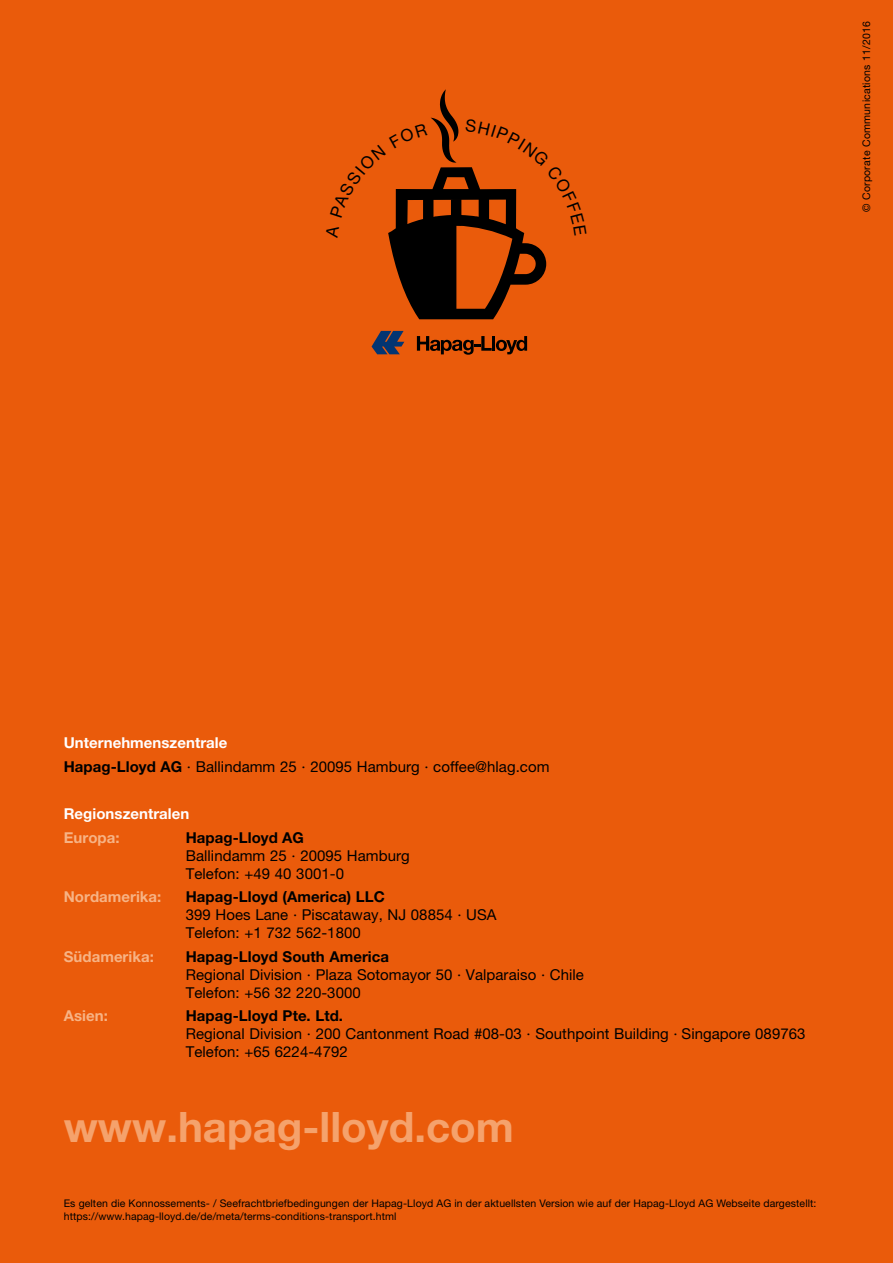
<style>
.page{position:relative;width:893px;height:1263px;background:#ea5b0b}
.page>*{position:absolute;margin:0;border:0;box-sizing:border-box;transform-origin:0 0}
.t1{font:700 42px "Helvetica Neue LT";color:#f5a26c}
.t2{font:15px/18px "Helvetica Neue LT";letter-spacing:.005em;color:#000}
.t3{font:700 15px "Helvetica Neue LT";letter-spacing:.005em;color:#000}
.t4{font:700 15px "Helvetica Neue LT";letter-spacing:.005em;color:#f7b385}
.t5{font:700 15px "Helvetica Neue LT";letter-spacing:.005em;color:#fff}
.t6{font:10.5px/12.6px "Helvetica Neue LT";letter-spacing:.01em;color:#000}
.s1{font-weight:700;color:#fff}
.s2{font-weight:700}
</style>
<div class="page">
<svg style="left:372px;top:331px;width:32px;height:23px"></svg>
<svg style="left:417px;top:336px;width:110px;height:19px"></svg>
<svg style="left:388px;top:89px;width:159px;height:230px"></svg>
<p class="t6" style="left:860px;top:212px;width:192px;rotate:-90deg">© Corporate Communications 11/2016</p>
<p class="t2" style="left:64px;top:731px;width:487px;line-height:23.5px"><span class="s1">Unternehmenszentrale<br></span><span class="s2">Hapag-Lloyd AG</span> · Ballindamm 25 · 20095 Hamburg · coffee@hlag.com</p>
<p class="t5" style="left:64px;top:804px;width:127px">Regionszentralen</p>
<p class="t4" style="left:64px;top:828px;width:57px">Europa:</p>
<p class="t3" style="left:186px;top:828px;width:120px">Hapag-Lloyd AG</p>
<p class="t2" style="left:186px;top:846px;width:225px">Ballindamm 25 · 20095 Hamburg<br>Telefon: +49 40 3001-0</p>
<p class="t4" style="left:64px;top:888px;width:99px">Nordamerika:</p>
<p class="t3" style="left:186px;top:888px;width:201px">Hapag-Lloyd (America) LLC</p>
<p class="t2" style="left:186px;top:906px;width:312px">399 Hoes Lane · Piscataway, NJ 08854 · USA<br>Telefon: +1 732 562-1800</p>
<p class="t4" style="left:64px;top:947px;width:92px">Südamerika:</p>
<p class="t3" style="left:186px;top:947px;width:205px">Hapag-Lloyd South America</p>
<p class="t2" style="left:186px;top:965px;width:400px">Regional Division · Plaza Sotomayor 50 · Valparaiso · Chile<br>Telefon: +56 32 220-3000</p>
<p class="t4" style="left:64px;top:1007px;width:46px">Asien:</p>
<p class="t3" style="left:186px;top:1007px;width:159px">Hapag-Lloyd Pte. Ltd.</p>
<p class="t2" style="left:186px;top:1025px;width:621px">Regional Division · 200 Cantonment Road #08-03 · Southpoint Building · Singapore 089763<br>Telefon: +65 6224-4792</p>
<h1 class="t1" style="left:64px;top:1101px;width:452px">www.hapag-lloyd.com</h1>
<p class="t6" style="left:64px;top:1197px;width:754px">Es gelten die Konnossements- / Seefrachtbriefbedingungen der Hapag-Lloyd AG in der aktuellsten Version wie auf der Hapag-Lloyd AG Webseite dargestellt: https://www.hapag-lloyd.de/de/meta/terms-conditions-transport.html</p>
</div>
